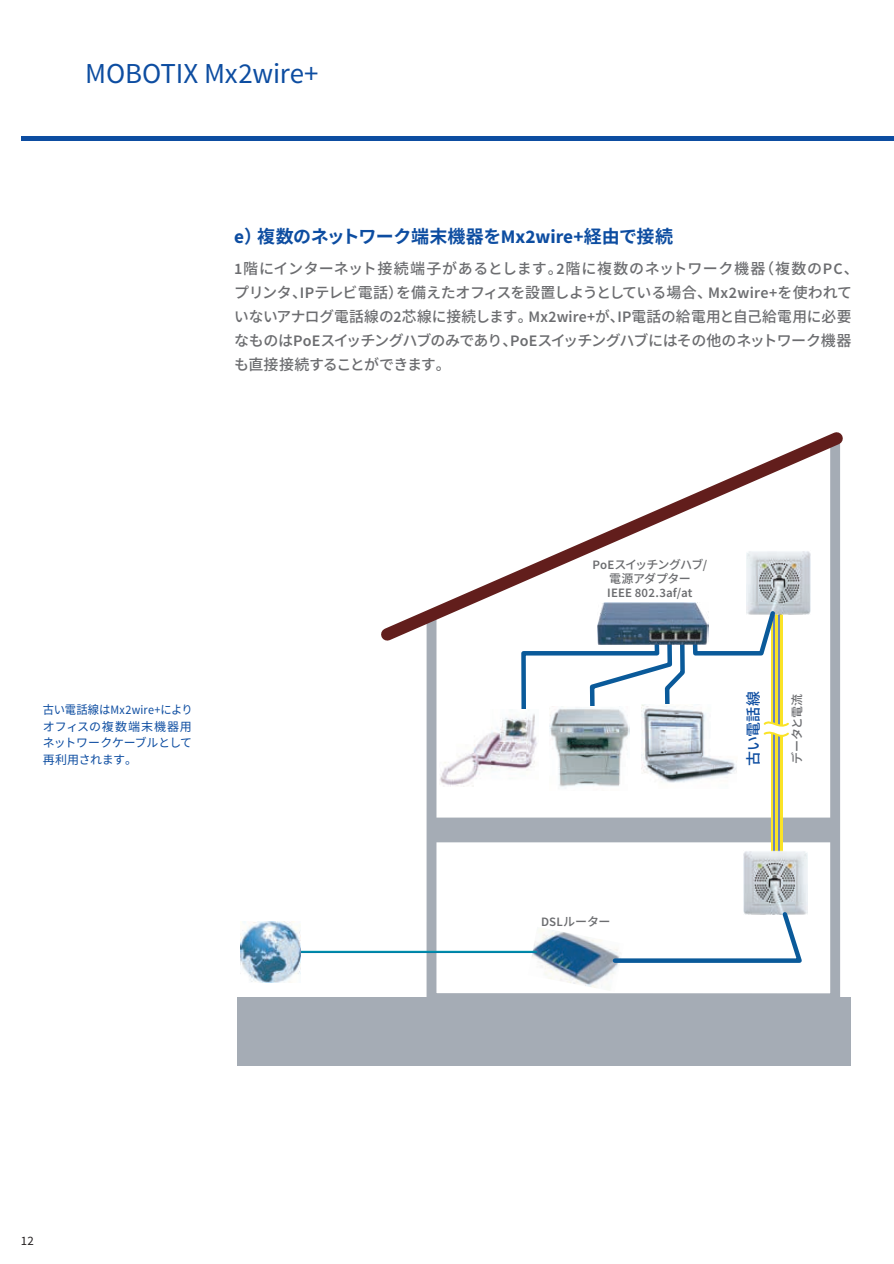
<style>
.page{position:relative;width:894px;height:1264px;background:#fff}
.page>*{position:absolute;margin:0;border:0;box-sizing:border-box;transform-origin:0 0}
.t1{font:28.95px "Source Sans Pro";letter-spacing:-.005em;color:#0d4da1}
.t2{font:700 18px "Noto Sans CJ Kjp";letter-spacing:-.02em;color:#0d4da1}
.t3{font:500 15px/24px "Noto Sans CJ Kjp";letter-spacing:-.02em;color:#6c6d70}
.t4{font:500 15px "Noto Sans CJ Kjp";letter-spacing:-.01em;color:#0d4da1}
.t5{font:600 12.9px "Source Sans Pro";letter-spacing:.01em;color:#6c6d70}
.t6{font:12.9px "Source Sans Pro";color:#231f20}
.t7{font:12px/16.5px "Noto Sans CJ Kjp";letter-spacing:-.01em;color:#0d4da1;text-align:justify;scale:.94 1}
.t8{font:500 12px/14.4px "Noto Sans CJ Kjp";letter-spacing:-.055em;color:#6c6d70;text-align:center}
.s1{font-family:"Source Sans Pro";font-size:19.2px}
.s2{font-family:"Source Sans Pro";font-weight:600;font-size:16.05px}
.s3{font-family:"Source Sans Pro";font-size:12.9px}
.s4{font-family:"Source Sans Pro";font-weight:600;font-size:12.9px}
</style>
<div class="page">
<div style="left:237px;top:997px;width:614px;height:68px;background:#a5acb5"></div>
<svg style="left:421px;top:650px;width:420px;height:347px"></svg>
<svg style="left:381px;top:432px;width:462px;height:218px"></svg>
<div style="left:771px;top:585px;width:11px;height:289px;background:#fae327"></div>
<hr style="left:773px;top:585px;width:2px;height:289px;background:#6984bd">
<hr style="left:778px;top:585px;width:2px;height:289px;background:#6984bd">
<img style="left:746px;top:551px;width:64px;height:63px">
<img style="left:743px;top:850px;width:64px;height:64px">
<img style="left:527px;top:926px;width:96px;height:65px">
<svg style="left:274px;top:950px;width:263px;height:2px"></svg>
<img style="left:240px;top:921px;width:60px;height:61px">
<svg style="left:610px;top:908px;width:195px;height:57px"></svg>
<svg style="left:519px;top:607px;width:278px;height:133px"></svg>
<img style="left:550px;top:707px;width:79px;height:83px">
<img style="left:641px;top:704px;width:96px;height:84px">
<img style="left:439px;top:709px;width:99px;height:77px">
<svg style="left:760px;top:562px;width:8px;height:7px"></svg>
<svg style="left:790px;top:562px;width:7px;height:7px"></svg>
<svg style="left:756px;top:862px;width:7px;height:7px"></svg>
<svg style="left:785px;top:862px;width:7px;height:7px"></svg>
<img style="left:597px;top:602px;width:111px;height:42px">
<hr style="left:21px;top:137px;width:872px;height:4px;background:#0d4da1">
<h1 class="t1" style="left:85px;top:55px;width:235px">MOBOTIX Mx2wire+</h1>
<p class="t2" style="left:234px;top:226px;width:440px"><span class="s1">e</span>）複数のネットワーク端末機器を<span class="s1">Mx2wire+</span>経由で接続</p>
<p class="t3" style="left:234px;top:257px;width:626px"><span class="s2">1</span>階にインターネット接続端子があるとします。<span class="s2">2</span>階に複数のネットワーク機器（複数の<span class="s2">PC</span>、プリンタ、<span class="s2">IP</span>テレビ電話）を備えたオフィスを設置しようとしている場合、<span class="s2">Mx2wire+</span>を使われていないアナログ電話線の<span class="s2">2</span>芯線に接続します。<span class="s2">Mx2wire+</span>が、<span class="s2">IP</span>電話の給電用と自己給電用に必要なものは<span class="s2">PoE</span>スイッチングハブのみであり、<span class="s2">PoE</span>スイッチングハブにはその他のネットワーク機器も直接接続することができます。</p>
<p class="t7" style="left:43px;top:702px;width:161px">古い電話線は<span class="s3">Mx2wire+</span>によりオフィスの複数端末機器用ネットワークケーブルとして再利用されます。</p>
<p class="t8" style="left:592px;top:557px;width:116px"><span class="s4">PoE</span>スイッチングハブ<span class="s4">/</span>電源アダプター</p>
<p class="t5" style="left:607px;top:585px;width:87px">IEEE 802.3af/at</p>
<p class="t4" style="left:744px;top:765px;width:76px;rotate:-90deg">古い電話線</p>
<p class="t8" style="left:790px;top:763px;width:72px;rotate:-90deg">データと電流</p>
<p class="t8" style="left:541px;top:914px;width:71px"><span class="s4">DSL</span>ルーター</p>
<p class="t6" style="left:21px;top:1232px;width:15px">12</p>
</div>
